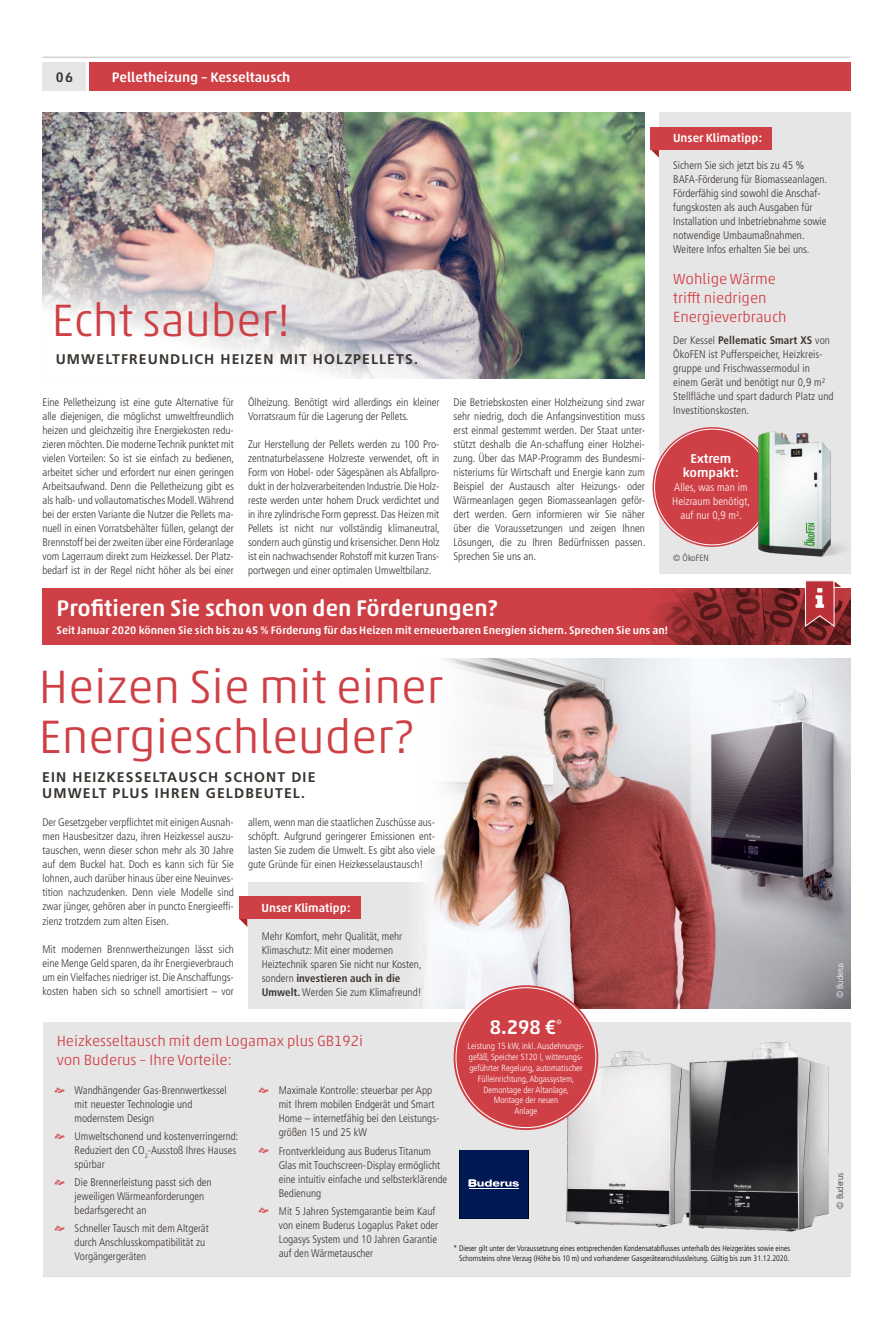
<style>
.page{position:relative;width:893px;height:1333px;background:#fff}
.page>*{position:absolute;margin:0;border:0;box-sizing:border-box;transform-origin:0 0}
.t1{font:300 47.5px/50px "Akko Pro";color:#cf4046}
.t2{font:300 46px "Akko Pro";color:#cf4046}
.t3{font:500 23px "Akko Rounded Std";color:#fff}
.t4{font:500 20px "Akko Rounded Std";color:#fff}
.t5{font:300 15px/19px "Akko Pro";color:#cf4046}
.t6{font:700 14px/16px "Frutiger LT Std";letter-spacing:.08em;color:#39342f}
.t7{font:500 14px "Akko Rounded Std";color:#fff}
.t8{font:500 14px "Akko Rounded Std";color:#39342f}
.t9{font:500 13px/14px "Akko Rounded Std";color:#fff;text-align:center}
.t10{font:500 12px "Akko Rounded Std";color:#fff}
.t11{font:300 condensed 11px/14px "Frutiger LT Std";color:#39342f}
.t12{font:500 11px "Akko Rounded Std";color:#fff}
.t13{font:300 condensed 11px/14px "Frutiger LT Std";letter-spacing:.01em;color:#fff;text-align:center}
.t14{font:300 condensed 9px/10.8px "Frutiger LT Std";color:#fff;text-align:center}
.t15{font:300 condensed 9px "Frutiger LT Std";color:#39342f}
.t16{font:300 condensed 8px/9.6px "Frutiger LT Std";color:#000;text-align:center}
.s1{font-weight:700}
</style>
<div class="page">
<div style="left:43px;top:63px;width:43px;height:28px;background:#e7e6e6"></div>
<div style="left:89px;top:63px;width:761px;height:28px;background:#cf4046"></div>
<hr style="left:43px;top:57px;width:807px;height:1px;background:#bdbebe">
<div style="left:248px;top:882px;width:195px;height:126px;background:#e7e6e6"></div>
<img style="left:420px;top:658px;width:430px;height:350px">
<div style="left:43px;top:1022px;width:807px;height:254px;background:#e7e6e6"></div>
<img style="left:43px;top:112px;width:602px;height:266px">
<div style="left:659px;top:112px;width:191px;height:462px;background:#e7e6e6"></div>
<svg style="left:650px;top:149px;width:9px;height:9px"></svg>
<div style="left:650px;top:127px;width:122px;height:22px;background:#cf4046"></div>
<img style="left:557px;top:1045px;width:124px;height:183px">
<img style="left:681px;top:1042px;width:148px;height:190px">
<svg style="left:239px;top:918px;width:8px;height:8px"></svg>
<div style="left:239px;top:896px;width:122px;height:22px;background:#cf4046"></div>
<div style="left:454px;top:985px;width:144px;height:144px;background:#cf4046;border-radius:50%"></div>
<div style="left:42px;top:588px;width:808px;height:56px;background:#cf4046"></div>
<img style="left:651px;top:588px;width:199px;height:56px">
<svg style="left:805px;top:580px;width:40px;height:48px;background:#b65256"></svg>
<img style="left:42px;top:158px;width:536px;height:221px">
<div style="left:459px;top:1149px;width:69px;height:69px;background:#001853"></div>
<hr style="left:469px;top:1188px;width:50px;height:1px;background:#fff">
<svg style="left:469px;top:1179px;width:50px;height:7px"></svg>
<hr style="left:459px;top:1218px;width:69px;height:1px;background:#000">
<hr style="left:459px;top:1149px;width:69px;height:1px;background:#000">
<hr style="left:459px;top:1149px;width:1px;height:69px;background:#000">
<hr style="left:528px;top:1149px;width:1px;height:69px;background:#000">
<div style="left:652px;top:427px;width:120px;height:120px;background:#cf4046;border-radius:50%"></div>
<img style="left:751px;top:431px;width:100px;height:137px">
<p class="t8" style="left:56px;top:69px;width:18px">06</p>
<p class="t7" style="left:112px;top:69px;width:180px">Pelletheizung – Kesseltausch</p>
<h2 class="t2" style="left:52px;top:292px;width:240px">Echt sauber!</h2>
<p class="t6" style="left:56px;top:351px;width:364px">UMWELTFREUNDLICH HEIZEN MIT HOLZPELLETS.</p>
<p class="t11" style="left:43px;top:395px;width:193px;text-align:justify">Eine Pelletheizung ist eine gute Alternative für alle diejenigen, die möglichst umweltfreundlich heizen und gleichzeitig ihre Energiekosten redu&shy;zieren möchten. Die moderne Technik punktet mit vielen Vorteilen: So ist sie einfach zu bedienen, arbeitet sicher und erfordert nur einen geringen Arbeitsaufwand. Denn die Pelletheizung gibt es als halb- und vollautomatisches Modell. Während bei der ersten Variante die Nutzer die Pellets ma&shy;nuell in einen Vorratsbehälter füllen, gelangt der Brennstoff bei der zweiten über eine Förderanlage vom Lagerraum direkt zum Heizkessel. Der Platz&shy;bedarf ist in der Regel nicht höher als bei einer</p>
<p class="t11" style="left:248px;top:395px;width:193px">Ölheizung. Benötigt wird allerdings ein kleiner<br>Vorratsraum für die Lagerung der Pellets.</p>
<p class="t11" style="left:248px;top:437px;width:193px;text-align:justify">Zur Herstellung der Pellets werden zu 100 Pro&shy;zentnaturbelassene Holzreste verwendet, oft in Form von Hobel- oder Sägespänen als Abfallpro&shy;dukt in der holzverarbeitenden Industrie. Die Holz&shy;reste werden unter hohem Druck verdichtet und in ihre zylindrische Form gepresst. Das Heizen mit Pellets ist nicht nur vollständig klimaneutral, sondern auch günstig und krisensicher. Denn Holz ist ein nachwachsender Rohstoff mit kurzen Trans&shy;portwegen und einer optimalen Umweltbilanz.</p>
<p class="t11" style="left:454px;top:395px;width:193px;text-align:justify">Die Betriebskosten einer Holzheizung sind zwar sehr niedrig, doch die Anfangsinvestition muss erst einmal gestemmt werden. Der Staat unter&shy;stützt deshalb die An-schaffung einer Holzhei&shy;zung. Über das MAP-Programm des Bundesmi&shy;nisteriums für Wirtschaft und Energie kann zum Beispiel der Austausch alter Heizungs- oder Wärmeanlagen gegen Biomasseanlagen geför&shy;dert werden. Gern informieren wir Sie näher über die Voraussetzungen und zeigen Ihnen Lösungen, die zu Ihren Bedürfnissen passen.<br>Sprechen Sie uns an.</p>
<h3 class="t3" style="left:57px;top:593px;width:443px">Profitieren Sie schon von den Förderungen?</h3>
<p class="t10" style="left:673px;top:131px;width:91px">Unser Klimatipp:</p>
<p class="t11" style="left:673px;top:158px;width:155px">Sichern Sie sich jetzt bis zu 45 % BAFA-Förderung für Biomasseanlagen.<br>Förderfähig sind sowohl die Anschaf&shy;fungskosten als auch Ausgaben für Installation und Inbetriebnahme sowie notwendige Umbaumaßnahmen.<br>Weitere Infos erhalten Sie bei uns.</p>
<h3 class="t5" style="left:673px;top:269px;width:115px">Wohlige Wärme trifft niedrigen<br>Energieverbrauch</h3>
<p class="t11" style="left:673px;top:333px;width:162px">Der Kessel <span class="s1">Pellematic Smart XS</span> von ÖkoFEN ist Pufferspeicher, Heizkreis&shy;gruppe und Frischwassermodul in einem Gerät und benötigt nur 0,9 m²<br>Stellfläche und spart dadurch Platz und Investitionskosten.</p>
<p class="t9" style="left:683px;top:451px;width:58px">Extrem kompakt:</p>
<p class="t13" style="left:672px;top:480px;width:80px">Alles, was man im<br>Heizraum benötigt, auf nur 0,9 m<sup>2</sup>.</p>
<p class="t15" style="left:673px;top:553px;width:37px">© ÖkoFEN</p>
<p class="t12" style="left:57px;top:623px;width:613px">Seit Januar 2020 können Sie sich bis zu 45 % Förderung für das Heizen mit erneuerbaren Energien sichern. Sprechen Sie uns an!</p>
<h1 class="t1" style="left:39px;top:661px;width:405px">Heizen Sie mit einer<br>Energieschleuder?</h1>
<p class="t6" style="left:42px;top:769px;width:275px">EIN HEIZKESSELTAUSCH SCHONT DIE<br>UMWELT PLUS IHREN GELDBEUTEL.</p>
<p class="t11" style="left:43px;top:815px;width:193px;text-align:justify">Der Gesetzgeber verpflichtet mit einigen Ausnah&shy;men Hausbesitzer dazu, ihren Heizkessel auszu&shy;tauschen, wenn dieser schon mehr als 30 Jahre auf dem Buckel hat. Doch es kann sich für Sie lohnen, auch darüber hinaus über eine Neuinves&shy;tition nachzudenken. Denn viele Modelle sind zwar jünger, gehören aber in puncto Energieeffi&shy;zienz trotzdem zum alten Eisen.</p>
<p class="t11" style="left:43px;top:941px;width:193px;text-align:justify">Mit modernen Brennwertheizungen lässt sich eine Menge Geld sparen, da ihr Energieverbrauch um ein Vielfaches niedriger ist. Die Anschaffungs&shy;kosten haben sich so schnell amortisiert – vor</p>
<p class="t11" style="left:248px;top:815px;width:189px;text-align:justify">allem, wenn man die staatlichen Zuschüsse aus&shy;schöpft. Aufgrund geringerer Emissionen ent&shy;lasten Sie zudem die Umwelt. Es gibt also viele gute Gründe für einen Heizkesselaustausch!</p>
<p class="t10" style="left:261px;top:900px;width:91px">Unser Klimatipp:</p>
<p class="t11" style="left:262px;top:929px;width:161px">Mehr Komfort, mehr Qualität, mehr Klimaschutz: Mit einer modernen Heiztechnik sparen Sie nicht nur Kosten, sondern <span class="s1">investieren auch in die Umwelt.</span> Werden Sie zum Klimafreund!</p>
<h3 class="t4" style="left:490px;top:1015px;width:74px">8.298 €<sup>*</sup></h3>
<p class="t14" style="left:468px;top:1040px;width:118px">Leistung 15 kW, inkl. Ausdehnungs&shy;gefäß, Speicher S120 l, witterungs&shy;geführter Regelung, automatischer<br>Fülleinrichtung, Abgassystem,<br>Demontage der Altanlage,<br>Montage der neuen<br>Anlage</p>
<h3 class="t5" style="left:57px;top:1030px;width:308px">Heizkesseltausch mit dem Logamax plus GB192i von Buderus – Ihre Vorteile:</h3>
<p class="t11" style="left:75px;top:1082px;width:154px">Wandhängender Gas-Brennwertkessel mit neuester Technologie und modernstem Design</p>
<p class="t11" style="left:75px;top:1129px;width:165px">Umweltschonend und kostenverringernd:<br>Reduziert den CO<sub>2</sub>-Ausstoß Ihres Hauses spürbar</p>
<p class="t11" style="left:75px;top:1175px;width:139px">Die Brennerleistung passt sich den jeweiligen Wärmeanforderungen bedarfsgerecht an</p>
<p class="t11" style="left:75px;top:1221px;width:136px">Schneller Tausch mit dem Altgerät durch Anschlusskompatibilität zu<br>Vorgängergeräten</p>
<p class="t11" style="left:279px;top:1082px;width:162px">Maximale Kontrolle: steuerbar per App mit Ihrem mobilen Endgerät und Smart Home – internetfähig bei den Leistungs&shy;größen 15 und 25 kW</p>
<p class="t11" style="left:279px;top:1144px;width:170px">Frontverkleidung aus Buderus Titanum Glas mit Touchscreen-Display ermöglicht eine intuitiv einfache und selbsterklärende Bedienung</p>
<p class="t11" style="left:279px;top:1204px;width:161px">Mit 5 Jahren Systemgarantie beim Kauf von einem Buderus Logaplus Paket oder Logasys System und 10 Jahren Garantie auf den Wärmetauscher</p>
<p class="t16" style="left:454px;top:1243px;width:338px">* Dieser gilt unter der Voraussetzung eines entsprechenden Kondensatabflusses unterhalb des Heizgerätes sowie eines<br>Schornsteins ohne Verzug (Höhe bis 10 m) und vorhandener Gasgeräteanschlussleitung. Gültig bis zum 31.12.2020.</p>
<p class="t14" style="left:835px;top:998px;width:37px;rotate:-90deg">© Buderus</p>
<p class="t15" style="left:835px;top:1208px;width:37px;rotate:-90deg">© Buderus</p>
</div>
